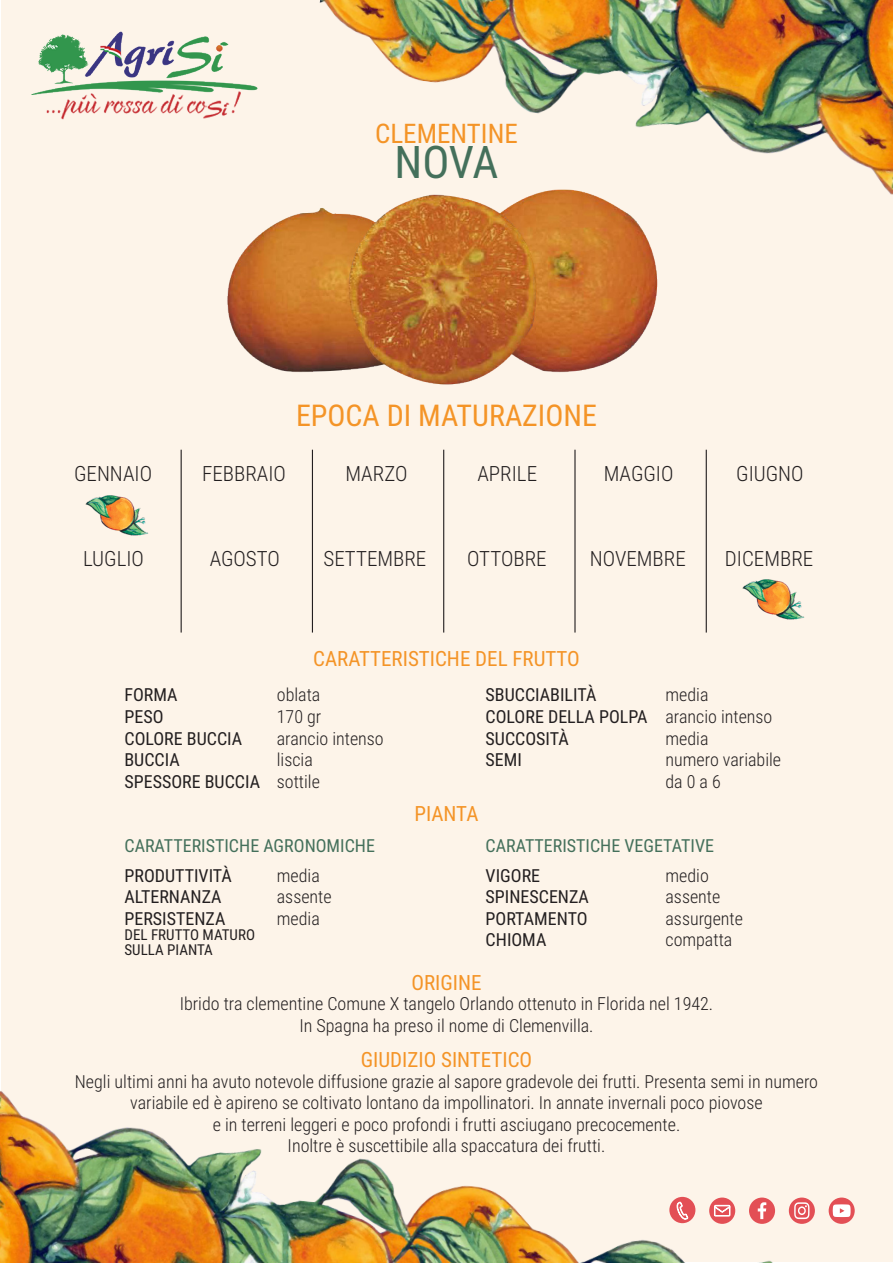
<style>
.page{position:relative;width:893px;height:1263px;background:#fff}
.page>*{position:absolute;margin:0;border:0;box-sizing:border-box;transform-origin:0 0}
.t1{font:45px "Roboto Condensed";color:#44705b}
.t2{font:30px "Roboto Condensed";color:#f49427}
.t3{font:27px "Roboto Condensed";color:#f49427}
.t4{font:300 21px "Roboto Condensed";color:#231f20}
.t5{font:21px "Roboto Condensed";color:#f49427}
.t6{font:300 18px/21.6px "Roboto Condensed";color:#231f20;text-align:center}
.t7{font:18px "Roboto Condensed";color:#231f20}
.t8{font:18px "Roboto Condensed";color:#44705b}
.t9{font:15px "Roboto Condensed";color:#231f20}
</style>
<div class="page">
<div style="left:1px;top:1px;width:891px;height:1261px;background:#fdf4e9"></div>
<img style="left:0;top:1074px;width:893px;height:189px">
<img style="left:303px;top:0;width:590px;height:208px">
<img style="left:227px;top:177px;width:442px;height:208px">
<div style="left:669px;top:1197px;width:26px;height:26px;background:#e34f55;border-radius:50%"></div>
<svg style="left:709px;top:1197px;width:26px;height:27px"></svg>
<svg style="left:789px;top:1197px;width:26px;height:27px"></svg>
<div style="left:749px;top:1197px;width:26px;height:27px;background:#e34f55;border-radius:50%"></div>
<div style="left:829px;top:1197px;width:26px;height:27px;background:#e34f55;border-radius:50%"></div>
<svg style="left:677px;top:1202px;width:11px;height:17px"></svg>
<svg style="left:714px;top:1205px;width:16px;height:11px"></svg>
<svg style="left:758px;top:1202px;width:8px;height:17px"></svg>
<svg style="left:794px;top:1202px;width:15px;height:17px"></svg>
<svg style="left:833px;top:1204px;width:18px;height:13px"></svg>
<img style="left:31px;top:31px;width:227px;height:89px">
<hr style="left:181px;top:450px;width:1px;height:182px;background:#231f20">
<hr style="left:312px;top:450px;width:1px;height:182px;background:#231f20">
<hr style="left:443px;top:450px;width:1px;height:182px;background:#231f20">
<hr style="left:574px;top:450px;width:2px;height:182px;background:#231f20">
<hr style="left:706px;top:450px;width:1px;height:182px;background:#231f20">
<img style="left:742px;top:579px;width:63px;height:41px">
<img style="left:85px;top:495px;width:64px;height:41px">
<p class="t3" style="left:375px;top:114px;width:144px">CLEMENTINE</p>
<p class="t1" style="left:395px;top:131px;width:105px">NOVA</p>
<p class="t4" style="left:74px;top:459px;width:79px">GENNAIO</p>
<p class="t4" style="left:83px;top:544px;width:62px">LUGLIO</p>
<p class="t2" style="left:296px;top:395px;width:302px">EPOCA DI MATURAZIONE</p>
<p class="t4" style="left:202px;top:459px;width:85px">FEBBRAIO</p>
<p class="t4" style="left:345px;top:459px;width:64px">MARZO</p>
<p class="t4" style="left:477px;top:459px;width:61px">APRILE</p>
<p class="t4" style="left:604px;top:459px;width:71px">MAGGIO</p>
<p class="t4" style="left:210px;top:544px;width:72px">AGOSTO</p>
<p class="t4" style="left:323px;top:544px;width:104px">SETTEMBRE</p>
<p class="t4" style="left:467px;top:544px;width:81px">OTTOBRE</p>
<p class="t4" style="left:590px;top:544px;width:97px">NOVEMBRE</p>
<p class="t5" style="left:313px;top:644px;width:268px">CARATTERISTICHE DEL FRUTTO</p>
<p class="t4" style="left:736px;top:459px;width:69px">GIUGNO</p>
<p class="t4" style="left:725px;top:544px;width:90px">DICEMBRE</p>
<p class="t7" style="left:125px;top:682px;width:55px">FORMA</p>
<p class="t7" style="left:125px;top:704px;width:41px">PESO</p>
<p class="t7" style="left:125px;top:725px;width:119px">COLORE BUCCIA</p>
<p class="t7" style="left:125px;top:747px;width:57px">BUCCIA</p>
<p class="t7" style="left:125px;top:769px;width:137px">SPESSORE BUCCIA</p>
<p class="t6" style="left:277px;top:683px;width:45px">oblata</p>
<p class="t6" style="left:277px;top:705px;width:46px">170 gr</p>
<p class="t6" style="left:277px;top:727px;width:108px">arancio intenso</p>
<p class="t6" style="left:277px;top:748px;width:38px">liscia</p>
<p class="t6" style="left:277px;top:770px;width:45px">sottile</p>
<p class="t8" style="left:125px;top:833px;width:252px">CARATTERISTICHE AGRONOMICHE</p>
<p class="t7" style="left:125px;top:862px;width:109px">PRODUTTIVITÀ</p>
<p class="t7" style="left:125px;top:884px;width:99px">ALTERNANZA</p>
<p class="t7" style="left:125px;top:906px;width:102px">PERSISTENZA</p>
<p class="t9" style="left:125px;top:924px;width:132px">DEL FRUTTO MATURO</p>
<p class="t9" style="left:125px;top:939px;width:90px">SULLA PIANTA</p>
<p class="t6" style="left:277px;top:864px;width:45px">media</p>
<p class="t6" style="left:277px;top:885px;width:56px">assente</p>
<p class="t6" style="left:277px;top:907px;width:45px">media</p>
<p class="t7" style="left:486px;top:682px;width:112px">SBUCCIABILITÀ</p>
<p class="t7" style="left:486px;top:704px;width:163px">COLORE DELLA POLPA</p>
<p class="t7" style="left:486px;top:725px;width:85px">SUCCOSITÀ</p>
<p class="t7" style="left:486px;top:747px;width:38px">SEMI</p>
<p class="t5" style="left:414px;top:798px;width:66px">PIANTA</p>
<p class="t6" style="left:665px;top:683px;width:45px">media</p>
<p class="t6" style="left:665px;top:705px;width:108px">arancio intenso</p>
<p class="t6" style="left:665px;top:727px;width:45px">media</p>
<p class="t6" style="left:665px;top:748px;width:117px">numero variabile</p>
<p class="t6" style="left:665px;top:770px;width:57px">da 0 a 6</p>
<p class="t8" style="left:486px;top:833px;width:230px">CARATTERISTICHE VEGETATIVE</p>
<p class="t7" style="left:486px;top:862px;width:56px">VIGORE</p>
<p class="t7" style="left:486px;top:884px;width:105px">SPINESCENZA</p>
<p class="t7" style="left:486px;top:906px;width:104px">PORTAMENTO</p>
<p class="t7" style="left:486px;top:927px;width:62px">CHIOMA</p>
<p class="t6" style="left:665px;top:864px;width:45px">medio</p>
<p class="t6" style="left:665px;top:885px;width:56px">assente</p>
<p class="t6" style="left:665px;top:907px;width:79px">assurgente</p>
<p class="t6" style="left:665px;top:928px;width:68px">compatta</p>
<p class="t5" style="left:411px;top:968px;width:72px">ORIGINE</p>
<p class="t6" style="left:180px;top:992px;width:535px">Ibrido tra clementine Comune X tangelo Orlando ottenuto in Florida nel 1942.</p>
<p class="t6" style="left:299px;top:1014px;width:296px">In Spagna ha preso il nome di Clemenvilla.</p>
<p class="t6" style="left:75px;top:1070px;width:745px">Negli ultimi anni ha avuto notevole diffusione grazie al sapore gradevole dei frutti. Presenta semi in numero variabile ed è apireno se coltivato lontano da impollinatori. In annate invernali poco piovose</p>
<p class="t6" style="left:213px;top:1113px;width:469px">e in terreni leggeri e poco profondi i frutti asciugano precocemente.</p>
<p class="t6" style="left:288px;top:1134px;width:319px">Inoltre è suscettibile alla spaccatura dei frutti.</p>
<p class="t5" style="left:361px;top:1045px;width:173px">GIUDIZIO SINTETICO</p>
</div>
